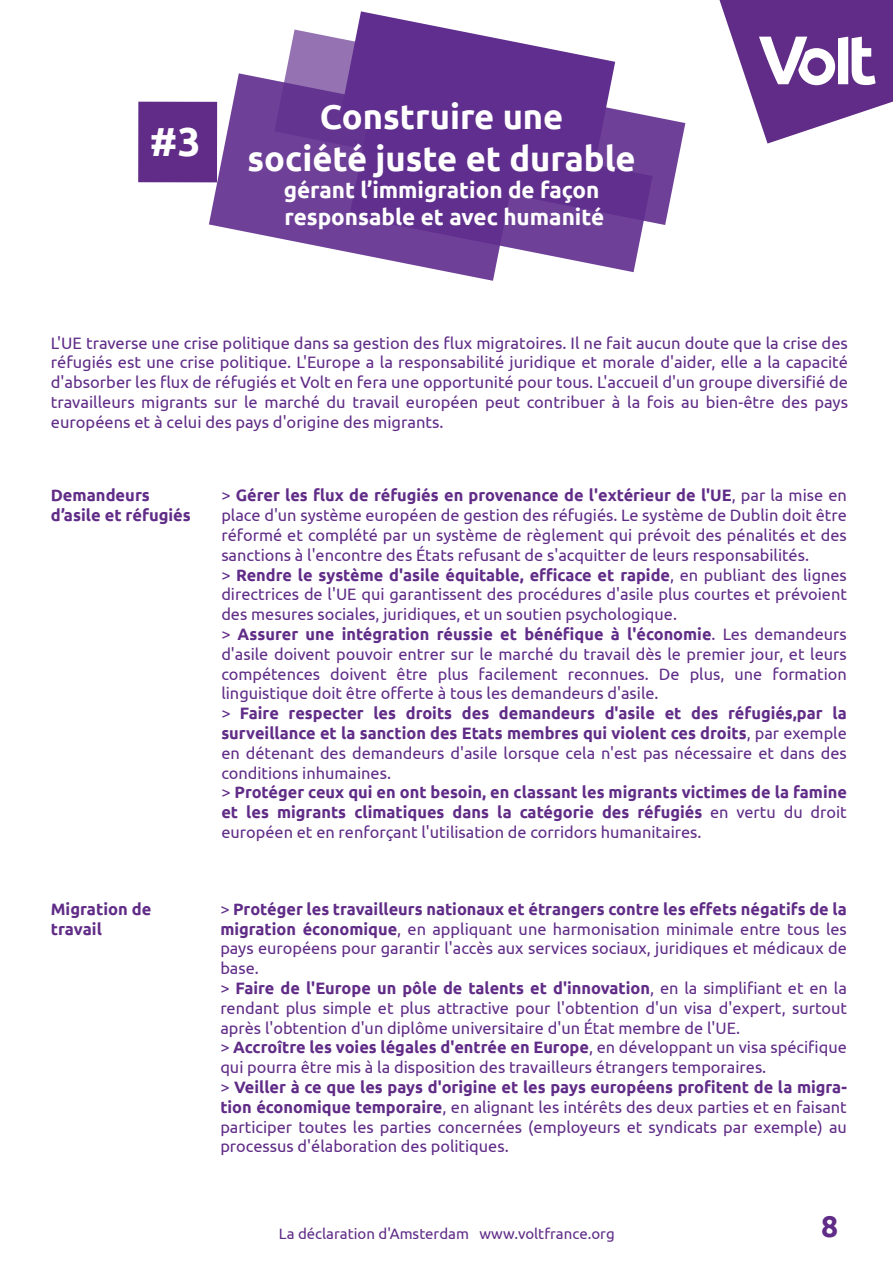
<style>
.page{position:relative;width:893px;height:1263px;background:#fff}
.page>*{position:absolute;margin:0;border:0;box-sizing:border-box;transform-origin:0 0}
.t1{font:700 40.5px "Ubuntu";color:#fff}
.t2{font:700 34.5px/41.4px "Ubuntu";color:#fff;text-align:center}
.t3{font:700 30px "Ubuntu";color:#602c87}
.t4{font:700 22.5px/27px "Ubuntu";color:#fff}
.t5{font:16.5px/19.8px "Ubuntu";color:#602c87}
.t6{font:700 16.5px/19.8px "Ubuntu";color:#602c87}
.t7{font:15px "Ubuntu";color:#602c87}
.s1{font-weight:700}
</style>
<div class="page">
<div style="left:138px;top:102px;width:79px;height:80px;background:#602c87"></div>
<svg style="left:615px;top:109px;width:70px;height:116px;fill:#6e4098"></svg>
<svg style="left:209px;top:73px;width:286px;height:208px;fill:#6e4098"></svg>
<svg style="left:349px;top:120px;width:304px;height:152px;background:#794f9f"></svg>
<svg style="left:274px;top:11px;width:341px;height:168px"></svg>
<svg style="left:719px;top:0;width:174px;height:144px"></svg>
<h1 class="t1" style="left:150px;top:117px;width:53px">#3</h1>
<h2 class="t2" style="left:247px;top:96px;width:390px">Construire une<br>société juste et durable</h2>
<h3 class="t4" style="left:284px;top:176px;width:322px">gérant l’immigration de façon responsable et avec humanité</h3>
<p class="t5" style="left:51px;top:332px;width:799px;text-align:justify">L'UE traverse une crise politique dans sa gestion des flux migratoires. Il ne fait aucun doute que la crise des réfugiés est une crise politique. L'Europe a la responsabilité juridique et morale d'aider, elle a la capacité d'absorber les flux de réfugiés et Volt en fera une opportunité pour tous. L'accueil d'un groupe diversifié de travailleurs migrants sur le marché du travail européen peut contribuer à la fois au bien-être des pays européens et à celui des pays d'origine des migrants.</p>
<p class="t6" style="left:51px;top:485px;width:142px">Demandeurs d’asile et réfugiés</p>
<p class="t6" style="left:51px;top:899px;width:102px">Migration de travail</p>
<p class="t5" style="left:221px;top:485px;width:627px">&gt; <span class="s1">Gérer les flux de réfugiés en provenance de l'extérieur de l'UE</span>, par la mise en place d'un système européen de gestion des réfugiés. Le système de Dublin doit être réformé et complété par un système de règlement qui prévoit des pénalités et des sanctions à l'encontre des États refusant de s'acquitter de leurs responsabilités.<br>&gt; <span class="s1">Rendre le système d'asile équitable, efficace et rapide</span>, en publiant des lignes directrices de l'UE qui garantissent des procédures d'asile plus courtes et prévoient des mesures sociales, juridiques, et un soutien psychologique.<br>&gt; <span class="s1">Assurer une intégration réussie et bénéfique à l'économie</span>. Les demandeurs d'asile doivent pouvoir entrer sur le marché du travail dès le premier jour, et leurs compétences doivent être plus facilement reconnues. De plus, une formation linguistique doit être offerte à tous les demandeurs d'asile.<br>&gt; <span class="s1">Faire respecter les droits des demandeurs d'asile et des réfugiés,par la surveillance et la sanction des Etats membres qui violent ces droits</span>, par exemple en détenant des demandeurs d'asile lorsque cela n'est pas nécessaire et dans des conditions inhumaines.<br>&gt; <span class="s1">Protéger ceux qui en ont besoin, en classant les migrants victimes de la famine et les migrants climatiques dans la catégorie des réfugiés</span> en vertu du droit européen et en renforçant l'utilisation de corridors humanitaires.</p>
<p class="t5" style="left:220px;top:898px;width:628px">&gt; <span class="s1">Protéger les travailleurs nationaux et étrangers contre les effets négatifs de la migration économique</span>, en appliquant une harmonisation minimale entre tous les pays européens pour garantir l'accès aux services sociaux, juridiques et médicaux de base.<br>&gt; <span class="s1">Faire de l'Europe un pôle de talents et d'innovation</span>, en la simplifiant et en la rendant plus simple et plus attractive pour l'obtention d'un visa d'expert, surtout après l'obtention d'un diplôme universitaire d'un État membre de l'UE.<br>&gt; <span class="s1">Accroître les voies légales d'entrée en Europe</span>, en développant un visa spécifique qui pourra être mis à la disposition des travailleurs étrangers temporaires.<br>&gt; <span class="s1">Veiller à ce que les pays d'origine et les pays européens profitent de la migra&shy;tion économique temporaire</span>, en alignant les intérêts des deux parties et en faisant participer toutes les parties concernées (employeurs et syndicats par exemple) au processus d'élaboration des politiques.</p>
<p class="t7" style="left:279px;top:1224px;width:337px">La déclaration d'Amsterdam www.voltfrance.org</p>
<h3 class="t3" style="left:821px;top:1208px;width:19px">8</h3>
</div>
